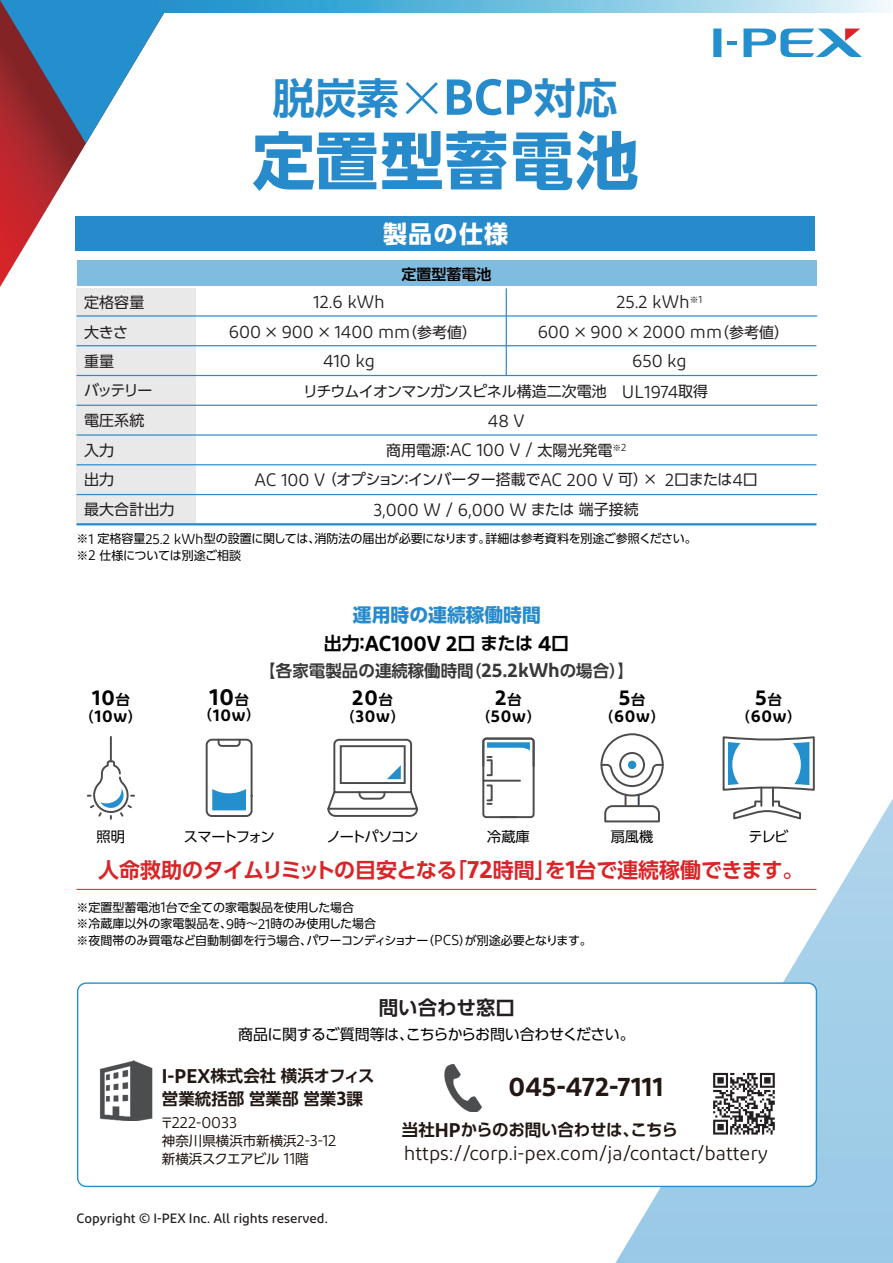
<style>
.page{position:relative;width:893px;height:1263px;background:#fff}
.page>*{position:absolute;margin:0;border:0;box-sizing:border-box;transform-origin:0 0}
.t1{font:700 63px "UD Shin Go Pro";letter-spacing:.04em;color:#268acb}
.t2{font:700 42px "UD Shin Go Pro De";color:#268acb}
.t3{font:600 27px "Diodrum";color:#221713}
.t4{font:700 24px "UD Shin Go Pro";letter-spacing:.055em;color:#fff}
.t5{font:600 23.4px "Diodrum";color:#030303}
.t6{font:600 21.6px "Diodrum";color:#030303}
.t7{font:700 21px "UD Shin Go Pro De";letter-spacing:-.015em;color:#d82528}
.t8{font:19.8px "Diodrum";color:#221713}
.t9{font:700 19.5px "UD Shin Go Pro De";color:#231f20}
.t10{font:700 18.75px "UD Shin Go Pro";color:#268acb}
.t11{font:18px "Diodrum";color:#231f20}
.t12{font:700 18px "UD Shin Go Pro De";letter-spacing:-.005em;color:#030303}
.t13{font:600 17.1px "Diodrum";letter-spacing:.04em;color:#030303}
.t14{font:700 16.5px/22.5px "UD Shin Go Pro De";color:#221713}
.t15{font:700 16.5px "UD Shin Go Pro De";color:#393839}
.t16{font:700 16.5px "UD Shin Go Pro De";letter-spacing:-.02em;color:#221713}
.t17{font:16.2px "Diodrum";color:#221713}
.t18{font:15px/29.7px "UD Shin Go Pro";letter-spacing:-.015em;color:#231f20}
.t19{font:15px "UD Shin Go Pro";letter-spacing:-.035em;color:#231f20}
.t20{font:15px "UD Shin Go Pro";letter-spacing:-.05em;color:#231f20}
.t21{font:15px "UD Shin Go Pro";letter-spacing:-.035em;color:#030303}
.t22{font:700 15px "UD Shin Go Pro De";color:#030303}
.t23{font:14.25px "UD Shin Go Pro";letter-spacing:-.065em;color:#030303}
.t24{font:14.25px "UD Shin Go Pro";letter-spacing:-.125em;color:#030303}
.t25{font:500 13.5px "Diodrum";color:#231f20}
.t26{font:13.5px/18px "UD Shin Go Pro";color:#221713}
.t27{font:12px/16.5px "UD Shin Go Pro";color:#030303}
.s1{font-family:"Diodrum";font-weight:600;font-size:50.4px}
.s2{font-family:"UD Shin Go Pro";font-size:15px}
.s3{font-family:"Diodrum";font-size:18px}
.s4{font-family:"Diodrum";font-size:14.4px}
.s5{font-family:"UD Shin Go Pro De";font-weight:700;font-size:14.25px}
.s6{font-family:"Diodrum";font-weight:600;font-size:19.8px}
.s7{font-family:"Diodrum";font-weight:600;font-size:21.6px}
.s8{font-family:"Diodrum";font-weight:600;font-size:25.2px}
.s9{font-family:"UD Shin Go Pro";font-size:13.5px}
.s10{font-family:"Diodrum";font-size:16.2px}
</style>
<div class="page">
<svg style="left:615px;top:798px;width:278px;height:465px"></svg>
<svg style="left:0;top:143px;width:172px;height:144px"></svg>
<svg style="left:0;top:0;width:164px;height:143px"></svg>
<div style="left:713px;top:29px;width:8px;height:28px;background:#238fcc"></div>
<svg style="left:728px;top:41px;width:9px;height:4px"></svg>
<svg style="left:743px;top:29px;width:119px;height:28px"></svg>
<svg style="left:153px;top:0;width:738px;height:13px"></svg>
<div style="left:76px;top:217px;width:739px;height:34px;background:#268acb"></div>
<div style="left:77px;top:261px;width:739px;height:25px;background:#80bce0"></div>
<div style="left:77px;top:288px;width:119px;height:236px;background:#eae9e9"></div>
<hr style="left:77px;top:315px;width:740px;height:2px;background:#268acb">
<hr style="left:77px;top:345px;width:739px;height:1px;background:#268acb">
<hr style="left:77px;top:375px;width:740px;height:1px;background:#268acb">
<hr style="left:506px;top:288px;width:1px;height:87px;background:#268acb">
<hr style="left:77px;top:405px;width:740px;height:1px;background:#268acb">
<hr style="left:77px;top:434px;width:740px;height:2px;background:#268acb">
<hr style="left:77px;top:464px;width:739px;height:1px;background:#268acb">
<hr style="left:77px;top:494px;width:740px;height:1px;background:#268acb">
<hr style="left:77px;top:523px;width:739px;height:2px;background:#268acb">
<svg style="left:77px;top:889px;width:739px;height:1px"></svg>
<div style="left:206px;top:739px;width:47px;height:78px;border:2px solid #4c4b4b;border-radius:5px"></div>
<svg style="left:217px;top:738px;width:25px;height:9px"></svg>
<svg style="left:212px;top:789px;width:34px;height:21px"></svg>
<svg style="left:327px;top:738px;width:91px;height:79px"></svg>
<svg style="left:482px;top:737px;width:53px;height:82px"></svg>
<div style="left:600px;top:733px;width:64px;height:63px;border:2px solid #4c4b4b;border-radius:50%"></div>
<div style="left:619px;top:752px;width:26px;height:26px;border:2px solid #4c4b4b;border-radius:50%"></div>
<div style="left:628px;top:761px;width:8px;height:8px;background:#238fcc;border-radius:50%"></div>
<svg style="left:604px;top:795px;width:57px;height:28px"></svg>
<svg style="left:600px;top:763px;width:64px;height:25px"></svg>
<svg style="left:722px;top:736px;width:94px;height:85px"></svg>
<svg style="left:88px;top:759px;width:46px;height:60px"></svg>
<hr style="left:110px;top:737px;width:2px;height:24px;background:#4c4b4b">
<div style="left:78px;top:983px;width:738px;height:203px;background:#fff;border-radius:9px"></div>
<div style="left:77px;top:982px;width:740px;height:205px;border:1px solid #238fcc;border-radius:9px"></div>
<img style="left:99px;top:1060px;width:54px;height:60px">
<img style="left:444px;top:1064px;width:38px;height:48px">
<svg style="left:713px;top:1073px;width:62px;height:61px"></svg>
<svg style="left:405px;top:82px;width:33px;height:33px"></svg>
<h2 class="t2" style="left:273px;top:63px;width:346px">脱炭素 <span class="s1">BCP</span>対応</h2>
<h1 class="t1" style="left:252px;top:109px;width:388px">定置型蓄電池</h1>
<h3 class="t4" style="left:383px;top:214px;width:127px">製品の仕様</h3>
<p class="t22" style="left:401px;top:262px;width:91px">定置型蓄電池</p>
<p class="t18" style="left:84px;top:287px;width:62px">定格容量</p>
<h3 class="t11" style="left:313px;top:291px;width:73px">12.6 kWh</h3>
<h3 class="t11" style="left:617px;top:291px;width:87px">25.2 kWh<sup>※</sup><sup>1</sup></h3>
<p class="t18" style="left:84px;top:317px;width:45px">大きさ</p>
<h3 class="t11" style="left:229px;top:321px;width:250px">600 <span class="s2">×</span> 900 <span class="s2">×</span> 1400 mm<span class="s2">（参考値）</span></h3>
<h3 class="t11" style="left:538px;top:321px;width:253px">600 <span class="s2">×</span> 900 <span class="s2">×</span> 2000 mm<span class="s2">（参考値）</span></h3>
<p class="t18" style="left:84px;top:346px;width:32px">重量</p>
<h3 class="t11" style="left:323px;top:350px;width:53px">410 kg</h3>
<h3 class="t11" style="left:632px;top:350px;width:56px">650 kg</h3>
<p class="t18" style="left:84px;top:375px;width:70px">バッテリー</p>
<p class="t20" style="left:303px;top:379px;width:407px">リチウムイオンマンガンスピネル構造二次電池　<span class="s3">UL1974</span>取得</p>
<p class="t18" style="left:84px;top:405px;width:62px">電圧系統</p>
<h3 class="t11" style="left:488px;top:410px;width:38px">48 V</h3>
<p class="t18" style="left:84px;top:434px;width:32px">入力出力</p>
<p class="t18" style="left:386px;top:434px;width:242px">商用電源：<span class="s3">AC 100 V /</span> 太陽光発電<sup>※</sup><sup>2</sup></p>
<p class="t19" style="left:255px;top:468px;width:505px"><span class="s3">AC 100 V</span> （オプション：インバーター搭載で<span class="s3">AC 200 V</span> 可）× <span class="s3">2</span>口または<span class="s3">4</span>口</p>
<p class="t18" style="left:84px;top:494px;width:92px">最大合計出力</p>
<h3 class="t11" style="left:374px;top:498px;width:267px">3,000 W / 6,000 W <span class="s2">または端子接続</span></h3>
<p class="t27" style="left:77px;top:530px;width:622px">※<span class="s4">1</span> 定格容量<span class="s4">25.2 kWh</span>型の設置に関しては、消防法の届出が必要になります。詳細は参考資料を別途ご参照ください。※<span class="s4">2</span> 仕様については別途ご相談</p>
<h3 class="t6" style="left:92px;top:684px;width:40px">10<span class="s5">台</span></h3>
<h3 class="t13" style="left:80px;top:705px;width:64px"><span class="s5">（</span>10w<span class="s5">）</span></h3>
<p class="t23" style="left:97px;top:825px;width:30px">照明</p>
<h3 class="t5" style="left:209px;top:682px;width:42px">10<span class="s5">台</span></h3>
<h3 class="t13" style="left:198px;top:704px;width:64px"><span class="s5">（</span>10w<span class="s5">）</span></h3>
<h3 class="t10" style="left:353px;top:600px;width:189px">運用時の連続稼働時間</h3>
<h3 class="t15" style="left:259px;top:657px;width:376px">【各家電製品の連続稼働時間（<span class="s6">25.2kWh</span>の場合）】</h3>
<h3 class="t12" style="left:324px;top:629px;width:247px">出力：<span class="s7">AC100V 2</span>口または <span class="s7">4</span>口</h3>
<h3 class="t6" style="left:352px;top:684px;width:42px">20<span class="s5">台</span></h3>
<h3 class="t13" style="left:340px;top:705px;width:66px"><span class="s5">（</span>30w<span class="s5">）</span></h3>
<h3 class="t6" style="left:495px;top:684px;width:28px">2<span class="s5">台</span></h3>
<h3 class="t13" style="left:476px;top:705px;width:66px"><span class="s5">（</span>50w<span class="s5">）</span></h3>
<h3 class="t6" style="left:619px;top:684px;width:28px">5<span class="s5">台</span></h3>
<h3 class="t13" style="left:599px;top:705px;width:67px"><span class="s5">（</span>60w<span class="s5">）</span></h3>
<p class="t24" style="left:184px;top:825px;width:92px">スマートフォン</p>
<p class="t23" style="left:326px;top:825px;width:94px">ノートパソコン</p>
<p class="t23" style="left:487px;top:825px;width:44px">冷蔵庫</p>
<p class="t23" style="left:611px;top:825px;width:44px">扇風機</p>
<h3 class="t6" style="left:755px;top:684px;width:28px">5<span class="s5">台</span></h3>
<h3 class="t13" style="left:736px;top:705px;width:67px"><span class="s5">（</span>60w<span class="s5">）</span></h3>
<p class="t23" style="left:748px;top:825px;width:42px">テレビ</p>
<h3 class="t7" style="left:98px;top:853px;width:707px">人命救助のタイムリミットの目安となる「<span class="s8">72</span>時間」を<span class="s8">1</span>台で連続稼働できます。</h3>
<p class="t27" style="left:77px;top:898px;width:517px">※定置型蓄電池<span class="s4">1</span>台で全ての家電製品を使用した場合<br>※冷蔵庫以外の家電製品を、<span class="s4">9</span>時～<span class="s4">21</span>時のみ使用した場合<br>※夜間帯のみ買電など自動制御を行う場合、パワーコンディショナー（<span class="s4">PCS</span>）が別途必要となります。</p>
<h3 class="t9" style="left:379px;top:992px;width:138px">問い合わせ窓口</h3>
<p class="t21" style="left:238px;top:1023px;width:398px">商品に関するご質問等は、こちらからお問い合わせください。</p>
<h3 class="t14" style="left:162px;top:1064px;width:214px"><span class="s6">I-PEX</span>株式会社横浜オフィス営業統括部営業部営業<span class="s6">3</span>課</h3>
<h3 class="t17" style="left:160px;top:1112px;width:79px"><span class="s9">〒</span>222-0033</h3>
<p class="t26" style="left:162px;top:1131px;width:176px">神奈川県横浜市新横浜<span class="s10">2-3-12</span>新横浜スクエアビル <span class="s10">11</span>階</p>
<h3 class="t3" style="left:509px;top:1069px;width:156px">045-472-7111</h3>
<h3 class="t16" style="left:402px;top:1116px;width:277px">当社<span class="s6">HP</span>からのお問い合わせは、こちら</h3>
<h3 class="t8" style="left:404px;top:1141px;width:366px">https://corp.i-pex.com/ja/contact/battery</h3>
<p class="t25" style="left:77px;top:1210px;width:253px">Copyright © I-PEX Inc. All rights reserved.</p>
</div>
